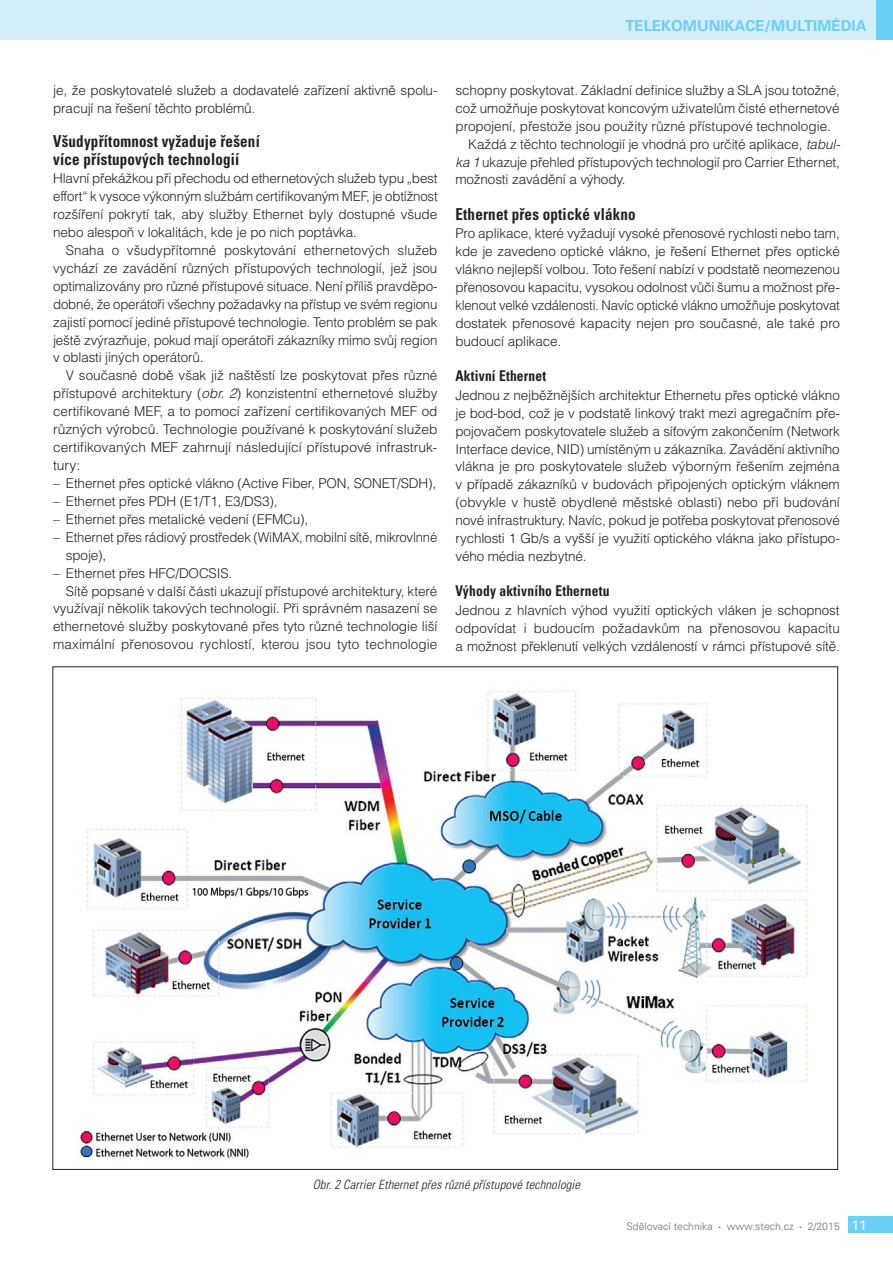
<style>
.page{position:relative;width:893px;height:1263px;background:#fff}
.page>*{position:absolute;margin:0;border:0;box-sizing:border-box;transform-origin:0 0}
._1__mezititelek{font:700 condensed 16.5px/18px "Univers CE";letter-spacing:.015em;color:#231f20;scale:.91 1}
.t1{font:700 15px "Univers CE";color:#6bcff6}
._2_mezititulek{font:700 condensed 14.85px "Univers CE";letter-spacing:.015em;color:#231f20;scale:.91 1}
.Text{font:300 13.5px/18px "Helvetica CE";letter-spacing:-.01em;color:#231f20;text-align:justify}
.První_odstavec{font:300 13.5px/17.9px "Helvetica CE";letter-spacing:-.01em;color:#231f20;text-align:justify}
.výčet{font:300 13.5px/18px "Helvetica CE";letter-spacing:-.01em;color:#231f20}
.t2{font:13.5px "Univers CE";color:#fff}
.obr{font:italic 300 condensed 12.75px "Univers CE";letter-spacing:.01em;color:#231f20}
.t3{font:300 10.5px "Univers CE";color:#6c6d70}
.s1{font-style:italic}
.s2{font-size:4.5px}
</style>
<div class="page">
<div style="left:0;top:0;width:893px;height:40px;background:#d4effb"></div>
<div style="left:876px;top:0;width:17px;height:40px;background:#6bcff6"></div>
<div style="left:848px;top:1216px;width:45px;height:17px;background:#6bcff6"></div>
<img style="left:80px;top:691px;width:728px;height:468px">
<p class="t1" style="left:625px;top:17px;width:243px">TELEKOMUNIKACE/MULTIMÉDIA</p>
<p class="Text" style="left:53px;top:81px;width:386px">je, že poskytovatelé služeb a dodavatelé zařízení aktivně spolu&shy;pracují na řešení těchto problémů.</p>
<p class="_1__mezititelek" style="left:53px;top:132px;width:229px">Všudypřítomnost vyžaduje řešení více přístupových technologií</p>
<p class="První_odstavec" style="left:53px;top:169px;width:386px">Hlavní překážkou při přechodu od ethernetových služeb typu „best effort“ k vysoce výkonným službám certifikovaným MEF, je obtížnost rozšíření pokrytí tak, aby služby Ethernet byly dostupné všude nebo alespoň v lokalitách, kde je po nich poptávka.</p>
<p class="Text" style="left:53px;top:241px;width:386px;text-indent:13px">Snaha o všudypřítomné poskytování ethernetových služeb vychází ze zavádění různých přístupových technologií, jež jsou optimalizovány pro různé přístupové situace. Není příliš pravděpo&shy;dobné, že operátoři všechny požadavky na přístup ve svém regionu zajistí pomocí jediné přístupové technologie. Tento problém se pak ještě zvýrazňuje, pokud mají operátoři zákazníky mimo svůj region v oblasti jiných operátorů.</p>
<p class="Text" style="left:53px;top:367px;width:386px;text-indent:13px">V současné době však již naštěstí lze poskytovat přes různé přístupové architektury (<span class="s1">obr. 2</span>) konzistentní ethernetové služby certifikované MEF, a to pomocí zařízení certifikovaných MEF od různých výrobců. Technologie používané k poskytování služeb certifikovaných MEF zahrnují následující přístupové infrastruk&shy;tury:</p>
<p class="výčet" style="left:53px;top:474px;width:385px">– Ethernet přes optické vlákno (Active Fiber, PON, SONET/SDH),</p>
<p class="výčet" style="left:53px;top:492px;width:226px">– Ethernet přes PDH (E1/T1, E3/DS3),</p>
<p class="výčet" style="left:53px;top:510px;width:257px">– Ethernet přes metalické vedení (EFMCu),</p>
<p class="výčet" style="left:66px;top:528px;width:373px;text-indent:-13px">– Ethernet přes rádiový prostředek (WiMAX, mobilní sítě, mikrovlnné spoje),</p>
<p class="výčet" style="left:53px;top:564px;width:181px">– Ethernet přes HFC/DOCSIS.</p>
<p class="Text" style="left:53px;top:582px;width:386px;text-indent:13px">Sítě popsané v další části ukazují přístupové architektury, které využívají několik takových technologií. Při správném nasazení se ethernetové služby poskytované přes tyto různé technologie liší maximální přenosovou rychlostí, kterou jsou tyto technologie</p>
<p class="Text" style="left:455px;top:81px;width:386px">schopny poskytovat. Základní definice služby a SLA jsou totožné, což umožňuje poskytovat koncovým uživatelům čisté ethernetové propojení, přestože jsou použity různé přístupové technologie.</p>
<p class="Text" style="left:455px;top:135px;width:386px;text-indent:13px">Každá z těchto technologií je vhodná pro určité aplikace, <span class="s1">tabul&shy;ka 1</span> ukazuje přehled přístupových technologií pro Carrier Ethernet, možnosti zavádění a výhody.</p>
<p class="_1__mezititelek" style="left:455px;top:205px;width:200px">Ethernet přes optické vlákno</p>
<p class="První_odstavec" style="left:455px;top:225px;width:386px">Pro aplikace, které vyžadují vysoké přenosové rychlosti nebo tam, kde je zavedeno optické vlákno, je řešení Ethernet přes optické vlákno nejlepší volbou. Toto řešení nabízí v podstatě neomezenou přenosovou kapacitu, vysokou odolnost vůči šumu a možnost pře&shy;klenout velké vzdálenosti. Navíc optické vlákno umožňuje poskytovat dostatek přenosové kapacity nejen pro současné, ale také pro budoucí aplikace.</p>
<p class="_2_mezititulek" style="left:455px;top:367px;width:101px">Aktivní Ethernet</p>
<p class="První_odstavec" style="left:455px;top:386px;width:386px">Jednou z nejběžnějších architektur Ethernetu přes optické vlákno je bod-bod, což je v podstatě linkový trakt mezi agregačním pře&shy;pojovačem poskytovatele služeb a síťovým zakončením (Network Interface device, NID) umístěným u zákazníka. Zavádění aktivního vlákna je pro poskytovatele služeb výborným řešením zejména v případě zákazníků v budovách připojených optickým vláknem (obvykle v hustě obydlené městské oblasti) nebo při budování nové infrastruktury. Navíc, pokud je potřeba poskytovat přenosové rychlosti 1 Gb/s a vyšší je využití optického vlákna jako přístupo&shy;vého média nezbytné.</p>
<p class="_2_mezititulek" style="left:455px;top:583px;width:171px">Výhody aktivního Ethernetu</p>
<p class="První_odstavec" style="left:455px;top:601px;width:386px">Jednou z hlavních výhod využití optických vláken je schopnost odpovídat i budoucím požadavkům na přenosovou kapacitu a možnost překlenutí velkých vzdáleností v rámci přístupové sítě.</p>
<p class="obr" style="left:313px;top:1177px;width:269px">Obr. 2 Carrier Ethernet přes různé přístupové technologie</p>
<p class="t3" style="left:626px;top:1221px;width:88px">Sdělovací technika</p>
<p class="t3" style="left:719px;top:1221px;width:77px"><span class="s2">•</span> www.stech.cz</p>
<p class="t3" style="left:800px;top:1221px;width:42px"><span class="s2">•</span> 2/2015</p>
<p class="t2" style="left:852px;top:1217px;width:16px">11</p>
</div>
